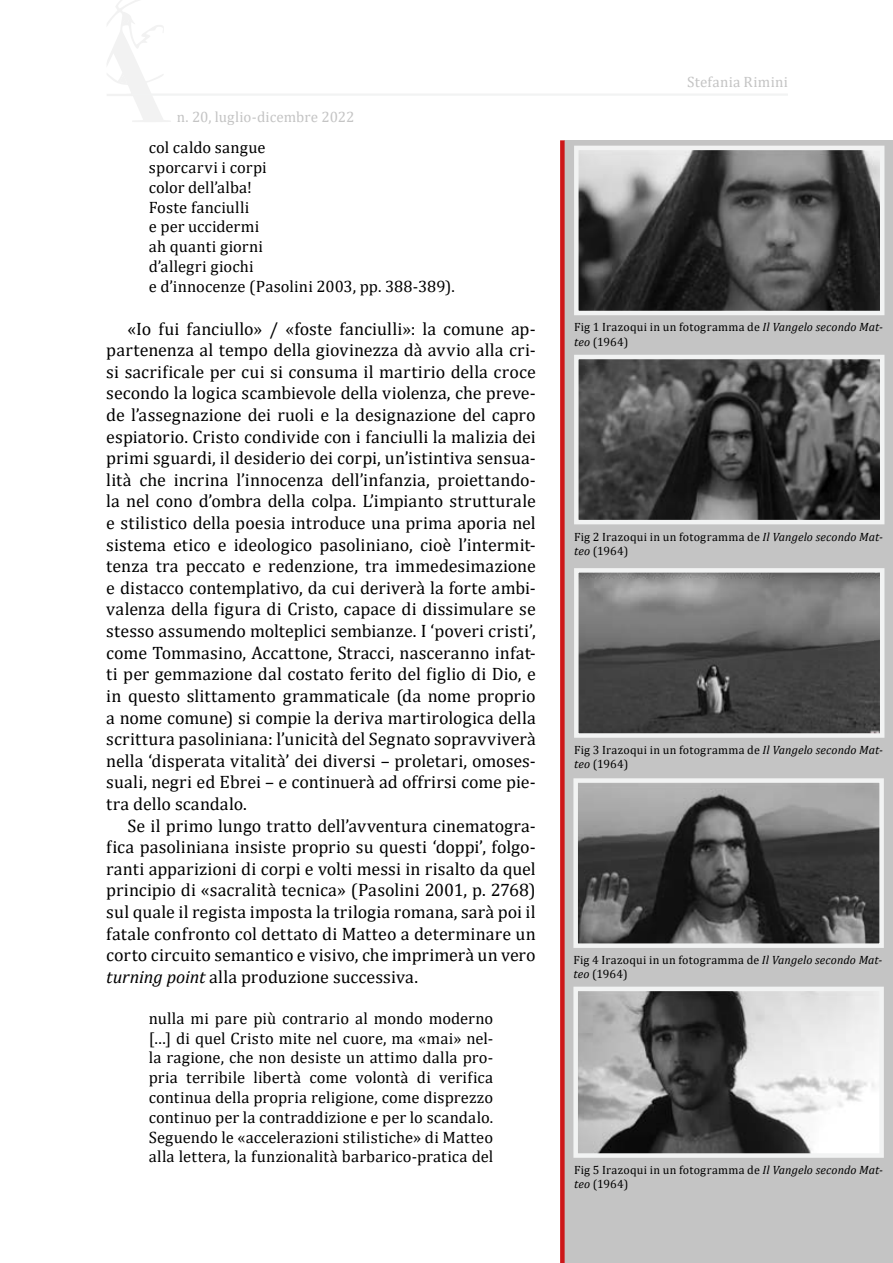
<style>
.page{position:relative;width:893px;height:1263px;background:#fff}
.page>*{position:absolute;margin:0;border:0;box-sizing:border-box;transform-origin:0 0}
.t1{font:18px/21.6px "Cambria";color:#000;text-align:justify}
.t2{font:16.5px/19.8px "Cambria";letter-spacing:.01em;color:#000}
.t3{font:15px "Cambria";letter-spacing:.01em;color:#c4c4c4}
.t4{font:12px/14.4px "Cambria";letter-spacing:.02em;color:#000}
.s1{font-style:italic}
</style>
<div class="page">
<svg style="left:107px;top:0;width:64px;height:122px"></svg>
<hr style="left:131px;top:93px;width:657px;height:3px;background:#f2f3f3">
<div style="left:564px;top:140px;width:329px;height:1123px;background:#c4c4c4"></div>
<div style="left:560px;top:140px;width:5px;height:1123px;background:#cd1719"></div>
<img style="left:579px;top:151px;width:300px;height:159px">
<div style="left:574px;top:146px;width:310px;height:169px;border:4px solid #f2f3f3"></div>
<img style="left:579px;top:360px;width:300px;height:159px">
<div style="left:574px;top:355px;width:310px;height:169px;border:4px solid #f2f3f3"></div>
<img style="left:579px;top:573px;width:300px;height:160px">
<div style="left:574px;top:568px;width:310px;height:170px;border:4px solid #f2f3f3"></div>
<img style="left:578px;top:783px;width:301px;height:160px">
<div style="left:573px;top:778px;width:311px;height:170px;border:4px solid #f2f3f3"></div>
<img style="left:578px;top:992px;width:301px;height:161px">
<div style="left:573px;top:987px;width:311px;height:171px;border:4px solid #f2f3f3"></div>
<p class="t3" style="left:177px;top:108px;width:179px">n. 20, luglio-dicembre 2022</p>
<p class="t2" style="left:149px;top:138px;width:307px">col caldo sangue<br>sporcarvi i corpi<br>color dell’alba!<br>Foste fanciulli<br>e per uccidermi<br>ah quanti giorni<br>d’allegri giochi<br>e d’innocenze (Pasolini 2003, pp. 388-389).</p>
<p class="t1" style="left:106px;top:318px;width:431px;text-indent:21px">«Io fui fanciullo» / «foste fanciulli»: la comune ap&shy;partenenza al tempo della giovinezza dà avvio alla cri&shy;si sacrificale per cui si consuma il martirio della croce secondo la logica scambievole della violenza, che preve&shy;de l’assegnazione dei ruoli e la designazione del capro espiatorio. Cristo condivide con i fanciulli la malizia dei primi sguardi, il desiderio dei corpi, un’istintiva sensua&shy;lità che incrina l’innocenza dell’infanzia, proiettando&shy;la nel cono d’ombra della colpa. L’impianto strutturale e stilistico della poesia introduce una prima aporia nel sistema etico e ideologico pasoliniano, cioè l’intermit&shy;tenza tra peccato e redenzione, tra immedesimazione e distacco contemplativo, da cui deriverà la forte ambi&shy;valenza della figura di Cristo, capace di dissimulare se stesso assumendo molteplici sembianze. I ‘poveri cristi’, come Tommasino, Accattone, Stracci, nasceranno infat&shy;ti per gemmazione dal costato ferito del figlio di Dio, e in questo slittamento grammaticale (da nome proprio a nome comune) si compie la deriva martirologica della scrittura pasoliniana: l’unicità del Segnato sopravviverà nella ‘disperata vitalità’ dei diversi – proletari, omoses&shy;suali, negri ed Ebrei – e continuerà ad offrirsi come pie&shy;tra dello scandalo.</p>
<p class="t1" style="left:106px;top:814px;width:431px;text-indent:21px">Se il primo lungo tratto dell’avventura cinematogra&shy;fica pasoliniana insiste proprio su questi ‘doppi’, folgo&shy;ranti apparizioni di corpi e volti messi in risalto da quel principio di «sacralità tecnica» (Pasolini 2001, p. 2768) sul quale il regista imposta la trilogia romana, sarà poi il fatale confronto col dettato di Matteo a determinare un corto circuito semantico e visivo, che imprimerà un vero <span class="s1">turning point</span> alla produzione successiva.</p>
<p class="t2" style="left:149px;top:1008px;width:346px;text-align:justify">nulla mi pare più contrario al mondo moderno […] di quel Cristo mite nel cuore, ma «mai» nel&shy;la ragione, che non desiste un attimo dalla pro&shy;pria terribile libertà come volontà di verifica continua della propria religione, come disprezzo continuo per la contraddizione e per lo scandalo.<br>Seguendo le «accelerazioni stilistiche» di Matteo alla lettera, la funzionalità barbarico-pratica del</p>
<p class="t3" style="left:687px;top:73px;width:102px">Stefania Rimini</p>
<p class="t4" style="left:574px;top:320px;width:310px">Fig 1 Irazoqui in un fotogramma de <span class="s1">Il Vangelo secondo Mat&shy;teo</span> (1964)</p>
<p class="t4" style="left:574px;top:529px;width:310px">Fig 2 Irazoqui in un fotogramma de <span class="s1">Il Vangelo secondo Mat&shy;teo</span> (1964)</p>
<p class="t4" style="left:574px;top:742px;width:310px">Fig 3 Irazoqui in un fotogramma de <span class="s1">Il Vangelo secondo Mat&shy;teo</span> (1964)</p>
<p class="t4" style="left:573px;top:953px;width:310px">Fig 4 Irazoqui in un fotogramma de <span class="s1">Il Vangelo secondo Mat&shy;teo</span> (1964)</p>
<p class="t4" style="left:574px;top:1162px;width:310px">Fig 5 Irazoqui in un fotogramma de <span class="s1">Il Vangelo secondo Mat&shy;teo</span> (1964)</p>
</div>
